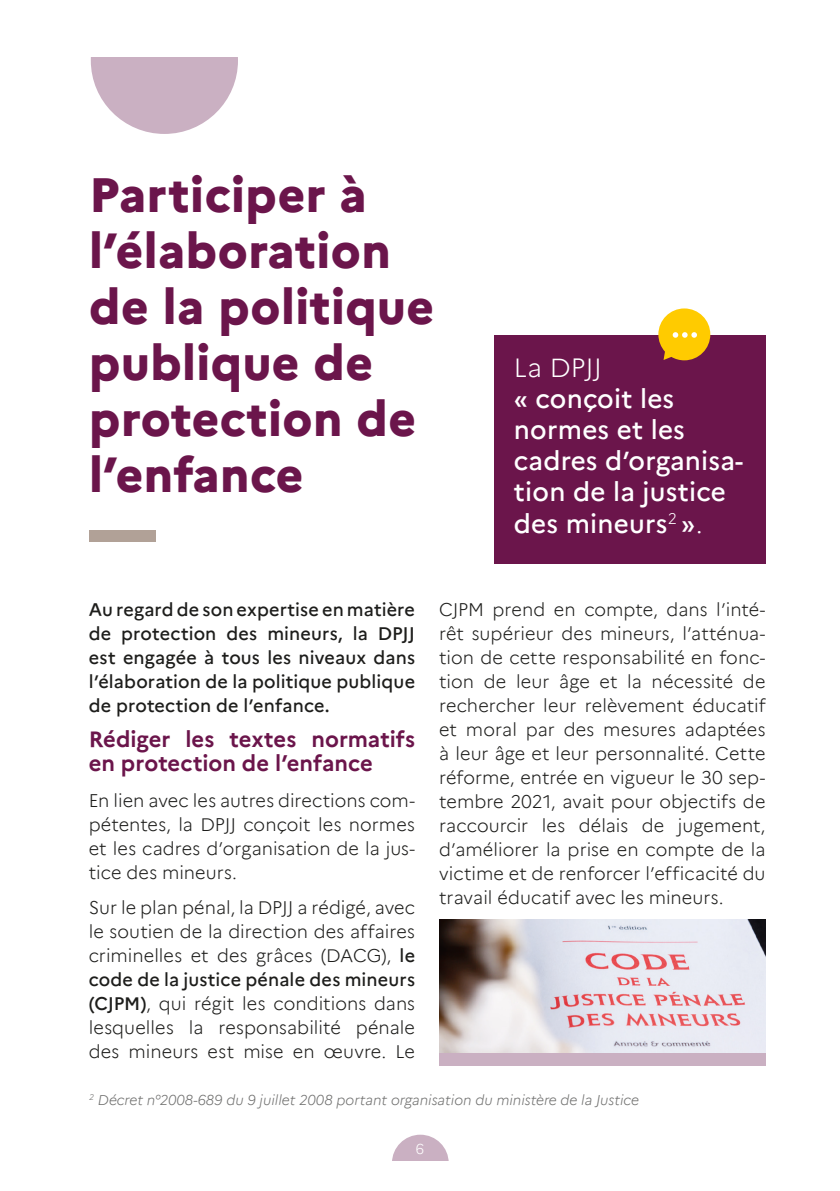
<style>
.page{position:relative;width:840px;height:1191px;background:#fff}
.page>*{position:absolute;margin:0;border:0;box-sizing:border-box;transform-origin:0 0}
.t1{font:800 48px/56px "Marianne";letter-spacing:.01em;color:#6b154b}
.t2{font:500 26px/31.2px "Marianne";letter-spacing:.01em;color:#fff}
.t3{font:300 26px "Marianne";letter-spacing:.01em;color:#fff}
.Texte_courant{font:700 22px/24px "Marianne";color:#6b154b}
.Texte_courant-2{font:300 18px/24px "Marianne";letter-spacing:.005em;color:#1d1d1b;text-align:justify}
.Texte_courant-3{font:500 18px/24px "Marianne";letter-spacing:.005em;color:#1d1d1b;text-align:justify}
.t4{font:italic 300 14px "Marianne";color:#70706f}
.t5{font:300 14px "Marianne";color:#fff}
.s1{font-weight:300}
.s2{font-weight:500}
</style>
<div class="page">
<div style="left:392px;top:1134px;width:56px;height:57px;background:#cab0c2;border-radius:50%"></div>
<div style="left:360px;top:1161px;width:118px;height:30px;background:#fff"></div>
<svg style="left:91px;top:57px;width:147px;height:77px"></svg>
<div style="left:89px;top:530px;width:67px;height:11px;background:#b1a197"></div>
<div style="left:493px;top:335px;width:272px;height:228px;background:#6b154b"></div>
<svg style="left:658px;top:308px;width:52px;height:52px"></svg>
<img style="left:439px;top:919px;width:326px;height:134px">
<div style="left:439px;top:1053px;width:326px;height:13px;background:#cab0c2"></div>
<p class="t1" style="left:89px;top:163px;width:346px">Participer à l’élaboration de la politique publique de protection de l’enfance</p>
<p class="t3" style="left:513px;top:347px;width:89px">La DPJJ</p>
<p class="t2" style="left:513px;top:381px;width:231px">« conçoit les normes et les cadres d’organisa&shy;tion de la justice des mineurs<sup>2</sup> »<span class="s1">.</span></p>
<p class="Texte_courant-3" style="left:89px;top:596px;width:328px">Au regard de son expertise en matière de protection des mineurs, la DPJJ est engagée à tous les niveaux dans l’élaboration de la politique publique de protection de l’enfance.</p>
<p class="Texte_courant" style="left:89px;top:726px;width:328px">Rédiger les textes normatifs en protection de l’enfance</p>
<p class="Texte_courant-2" style="left:89px;top:787px;width:328px">En lien avec les autres directions com&shy;pétentes, la DPJJ conçoit les normes et les cadres d’organisation de la jus&shy;tice des mineurs.</p>
<p class="Texte_courant-2" style="left:89px;top:894px;width:328px">Sur le plan pénal, la DPJJ a rédigé, avec le soutien de la direction des affaires criminelles et des grâces (DACG), <span class="s2">le code de la justice pénale des mineurs (CJPM)</span>, qui régit les conditions dans lesquelles la responsabilité pénale des mineurs est mise en œuvre. Le</p>
<p class="Texte_courant-2" style="left:439px;top:596px;width:328px">CJPM prend en compte, dans l’inté&shy;rêt supérieur des mineurs, l’atténua&shy;tion de cette responsabilité en fonc&shy;tion de leur âge et la nécessité de rechercher leur relèvement éducatif et moral par des mesures adaptées à leur âge et leur personnalité. Cette réforme, entrée en vigueur le 30 sep&shy;tembre 2021, avait pour objectifs de raccourcir les délais de jugement, d’améliorer la prise en compte de la victime et de renforcer l’efficacité du travail éducatif avec les mineurs.</p>
<p class="t4" style="left:89px;top:1089px;width:551px"><sup>2</sup> Décret n°2008-689 du 9 juillet 2008 portant organisation du ministère de la Justice</p>
<p class="t5" style="left:415px;top:1138px;width:10px">6</p>
</div>
